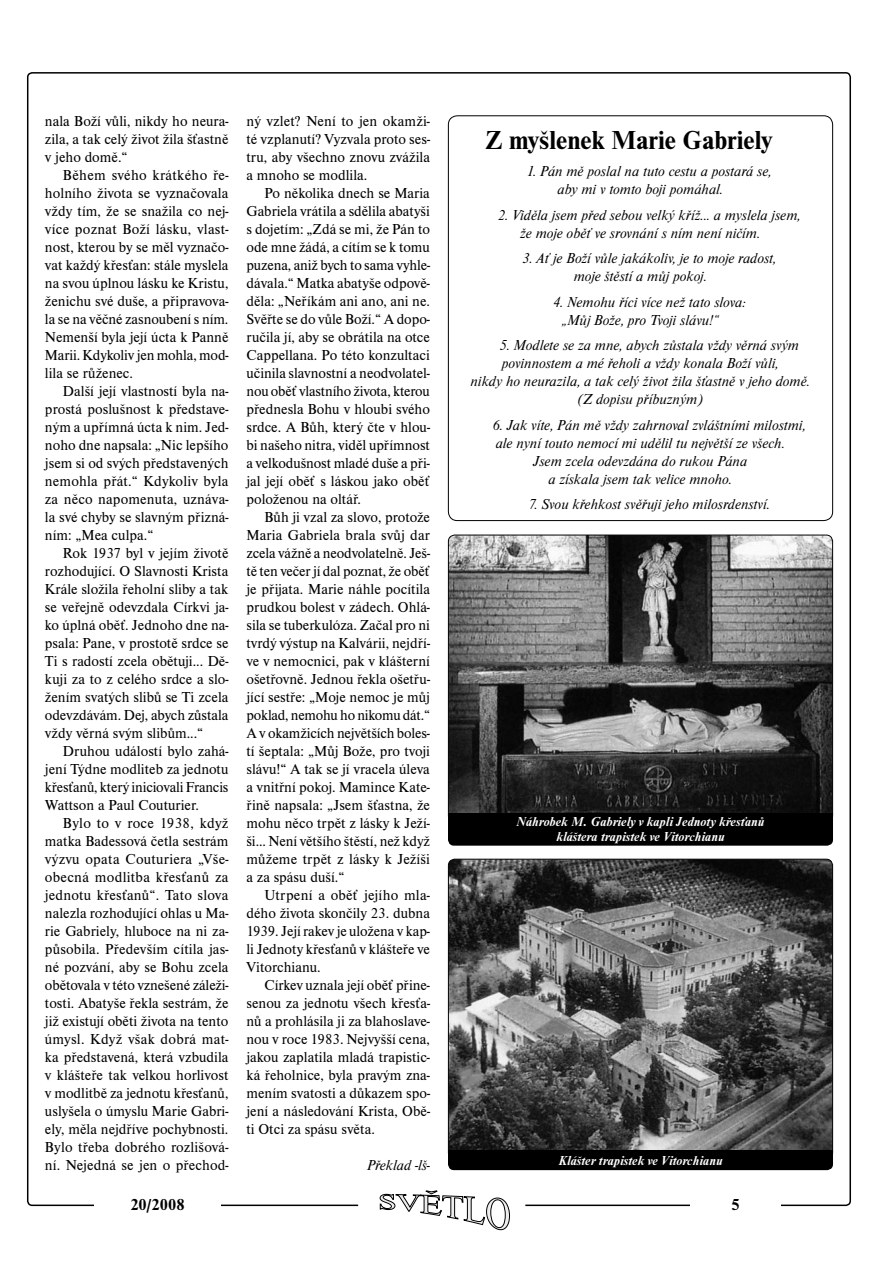
<style>
.page{position:relative;width:893px;height:1263px;background:#fff}
.page>*{position:absolute;margin:0;border:0;box-sizing:border-box;transform-origin:0 0}
.t1{font:700 27px "Nimbus Rom DEE";color:#000}
.t2{font:700 16.5px "Nimbus Rom DEE";color:#000}
.t3{font:15px/18px "Nimbus Rom DEE";color:#000;text-align:justify}
.t4{font:italic 15px/18px "Nimbus Rom DEE";color:#000}
.t5{font:italic 700 13.5px/15px "Nimbus Rom DEE";color:#fff;text-align:center}
</style>
<div class="page">
<svg style="left:379px;top:1190px;width:131px;height:41px"></svg>
<img style="left:448px;top:859px;width:384px;height:291px">
<img style="left:448px;top:535px;width:384px;height:278px">
<div style="left:448px;top:1150px;width:385px;height:20px;background:#000"></div>
<div style="left:448px;top:813px;width:385px;height:33px;background:#000"></div>
<p class="t3" style="left:45px;top:113px;width:185px">nala Boží vůli, nikdy ho neura&shy;zila, a tak celý život žila šťastně v jeho domě.“</p>
<p class="t3" style="left:45px;top:167px;width:185px;text-indent:18px">Během svého krátkého ře&shy;holního života se vyznačovala vždy tím, že se snažila co nej&shy;více poznat Boží lásku, vlast&shy;nost, kterou by se měl vyznačo&shy;vat každý křesťan: stále myslela na svou úplnou lásku ke Kristu, ženichu své duše, a připravova&shy;la se na věčné zasnoubení s ním.<br>Nemenší byla její úcta k Panně Marii. Kdykoliv jen mohla, mod&shy;lila se růženec.</p>
<p class="t3" style="left:45px;top:383px;width:185px;text-indent:18px">Další její vlastností byla na&shy;prostá poslušnost k představe&shy;ným a upřímná úcta k nim. Jed&shy;noho dne napsala: „Nic lepšího jsem si od svých představených nemohla přát.“ Kdykoliv byla za něco napomenuta, uznáva&shy;la své chyby se slavným přizná&shy;ním: „Mea culpa.“</p>
<p class="t3" style="left:45px;top:545px;width:185px;text-indent:18px">Rok 1937 byl v jejím životě rozhodující. O Slavnosti Krista Krále složila řeholní sliby a tak se veřejně odevzdala Církvi ja&shy;ko úplná oběť. Jednoho dne na&shy;psala: Pane, v prostotě srdce se Ti s radostí zcela obětuji... Dě&shy;kuji za to z celého srdce a slo&shy;žením svatých slibů se Ti zcela odevzdávám. Dej, abych zůstala vždy věrná svým slibům...“</p>
<p class="t3" style="left:45px;top:743px;width:185px;text-indent:18px">Druhou událostí bylo zahá&shy;jení Týdne modliteb za jednotu křesťanů, který iniciovali Francis Wattson a Paul Couturier.</p>
<p class="t3" style="left:45px;top:815px;width:185px;text-indent:18px">Bylo to v roce 1938, když matka Badessová četla sestrám výzvu opata Couturiera „Vše&shy;obecná modlitba křesťanů za jednotu křesťanů“. Tato slova nalezla rozhodující ohlas u Ma&shy;rie Gabriely, hluboce na ni za&shy;působila. Především cítila jas&shy;né pozvání, aby se Bohu zcela obětovala v této vznešené záleži&shy;tosti. Abatyše řekla sestrám, že již existují oběti života na tento úmysl. Když však dobrá mat&shy;ka představená, která vzbudila v klášteře tak velkou horlivost v modlitbě za jednotu křesťanů, uslyšela o úmyslu Marie Gabri&shy;ely, měla nejdříve pochybnosti.<br>Bylo třeba dobrého rozlišová&shy;ní. Nejedná se jen o přechod-</p>
<p class="t3" style="left:246px;top:113px;width:185px">ný vzlet? Není to jen okamži&shy;té vzplanutí? Vyzvala proto ses&shy;tru, aby všechno znovu zvážila a mnoho se modlila.</p>
<p class="t3" style="left:246px;top:185px;width:185px;text-indent:18px">Po několika dnech se Maria Gabriela vrátila a sdělila abatyši s dojetím: „Zdá se mi, že Pán to ode mne žádá, a cítím se k tomu puzena, aniž bych to sama vyhle&shy;dávala.“ Matka abatyše odpově&shy;děla: „Neříkám ani ano, ani ne.<br>Svěřte se do vůle Boží.“ A dopo&shy;ručila jí, aby se obrátila na otce Cappellana. Po této konzultaci učinila slavnostní a neodvolatel&shy;nou oběť vlastního života, kterou přednesla Bohu v hloubi svého srdce. A Bůh, který čte v hlou&shy;bi našeho nitra, viděl upřímnost a velkodušnost mladé duše a při&shy;jal její oběť s láskou jako oběť položenou na oltář.</p>
<p class="t3" style="left:246px;top:509px;width:185px;text-indent:18px">Bůh ji vzal za slovo, protože Maria Gabriela brala svůj dar zcela vážně a neodvolatelně. Ješ&shy;tě ten večer jí dal poznat, že oběť je přijata. Marie náhle pocítila prudkou bolest v zádech. Ohlá&shy;sila se tuberkulóza. Začal pro ni tvrdý výstup na Kalvárii, nejdří&shy;ve v nemocnici, pak v klášterní ošetřovně. Jednou řekla ošetřu&shy;jící sestře: „Moje nemoc je můj poklad, nemohu ho nikomu dát.“ A v okamžicích největších boles&shy;tí šeptala: „Můj Bože, pro tvoji slávu!“ A tak se jí vracela úleva a vnitřní pokoj. Mamince Kate&shy;řině napsala: „Jsem šťastna, že mohu něco trpět z lásky k Ježí&shy;ši... Není většího štěstí, než když můžeme trpět z lásky k Ježíši a za spásu duší.“</p>
<p class="t3" style="left:246px;top:887px;width:185px;text-indent:18px">Utrpení a oběť jejího mla&shy;dého života skončily 23. dubna 1939. Její rakev je uložena v kap&shy;li Jednoty křesťanů v klášteře ve Vitorchianu.</p>
<p class="t3" style="left:246px;top:977px;width:185px;text-indent:18px">Církev uznala její oběť přine&shy;senou za jednotu všech křesťa&shy;nů a prohlásila ji za blahoslave&shy;nou v roce 1983. Nejvyšší cena, jakou zaplatila mladá trapistic&shy;ká řeholnice, byla pravým zna&shy;mením svatosti a důkazem spo&shy;jení a následování Krista, Obě&shy;ti Otci za spásu světa.</p>
<p class="t4" style="left:367px;top:1157px;width:64px">Překlad -lš-</p>
<p class="t5" style="left:558px;top:1154px;width:166px">Klášter trapistek ve Vitorchianu</p>
<h1 class="t1" style="left:485px;top:130px;width:289px">Z myšlenek Marie Gabriely</h1>
<p class="t4" style="left:557px;top:163px;width:216px;text-indent:-31px">1. Pán mě poslal na tuto cestu a postará se, aby mi v tomto boji pomáhal.</p>
<p class="t4" style="left:520px;top:207px;width:282px;text-indent:-22px">2. Viděla jsem před sebou velký kříž... a myslela jsem, že moje oběť ve srovnání s ním není ničím.</p>
<p class="t4" style="left:574px;top:250px;width:204px;text-indent:-51px">3. Ať je Boží vůle jakákoliv, je to moje radost, moje štěstí a můj pokoj.</p>
<p class="t4" style="left:562px;top:294px;width:185px;text-indent:-9px">4. Nemohu říci více než tato slova: „Můj Bože, pro Tvoji slávu!“</p>
<p class="t4" style="left:499px;top:337px;width:301px">5. Modlete se za mne, abych zůstala vždy věrná svým</p>
<p class="t4" style="left:502px;top:355px;width:278px">povinnostem a mé řeholi a vždy konala Boží vůli,</p>
<p class="t4" style="left:470px;top:373px;width:341px">nikdy ho neurazila, a tak celý život žila šťastně v jeho domě.</p>
<p class="t4" style="left:578px;top:391px;width:126px">(Z dopisu příbuzným)</p>
<p class="t4" style="left:493px;top:417px;width:315px">6. Jak víte, Pán mě vždy zahrnoval zvláštními milostmi,</p>
<p class="t4" style="left:496px;top:435px;width:291px">ale nyní touto nemocí mi udělil tu největší ze všech.</p>
<p class="t4" style="left:533px;top:453px;width:215px">Jsem zcela odevzdána do rukou Pána</p>
<p class="t4" style="left:548px;top:471px;width:185px">a získala jsem tak velice mnoho.</p>
<p class="t4" style="left:528px;top:496px;width:243px">7. Svou křehkost svěřuji jeho milosrdenství.</p>
<p class="t5" style="left:516px;top:815px;width:249px">Náhrobek M. Gabriely v kapli Jednoty křesťanů kláštera trapistek ve Vitorchianu</p>
<p class="t2" style="left:130px;top:1198px;width:56px">20/2008</p>
<p class="t2" style="left:731px;top:1198px;width:10px">5</p>
</div>
